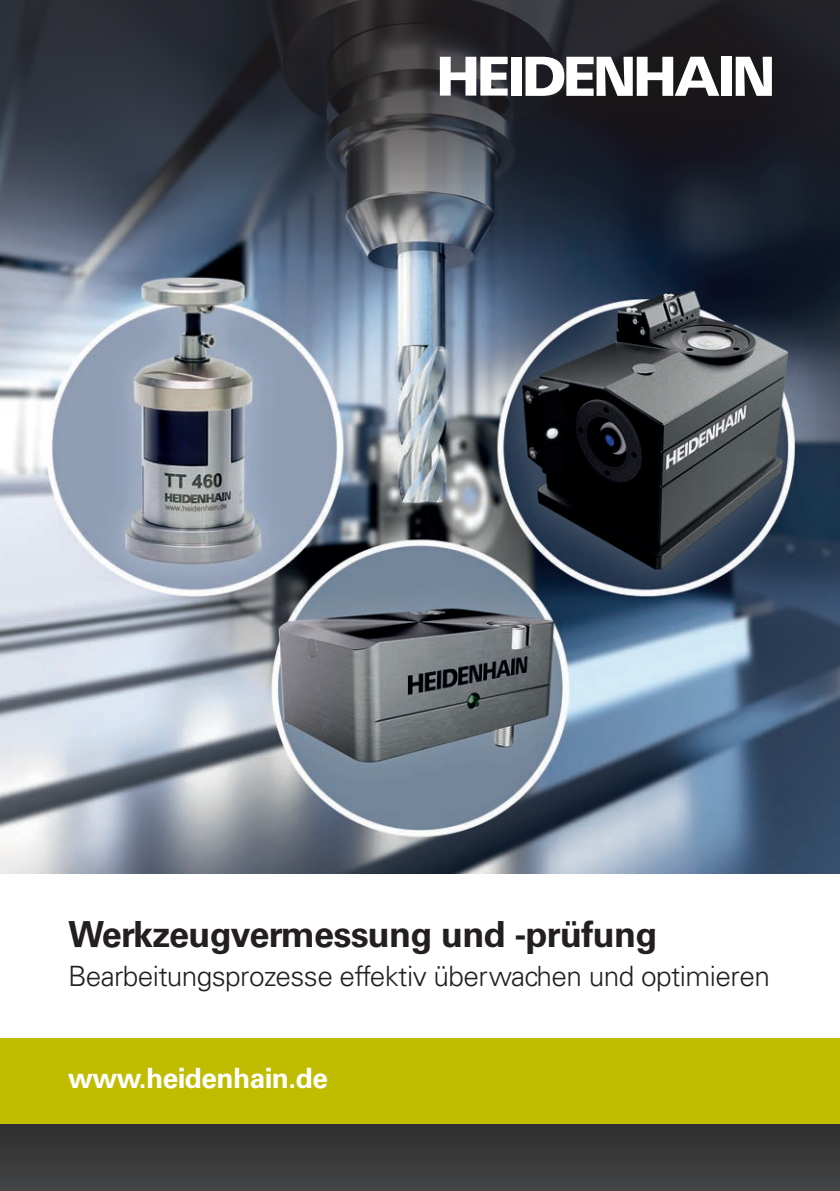
<style>
.page{position:relative;width:840px;height:1191px;background:#fff}
.page>*{position:absolute;margin:0;border:0;box-sizing:border-box;transform-origin:0 0}
.t1{font:700 36px "Univers";letter-spacing:-.02em;color:#231f20}
.t2{font:300 28px "Univers";letter-spacing:-.02em;color:#231f20}
.t3{font:700 28px "Univers";letter-spacing:-.02em;color:#fff}
</style>
<div class="page">
<div style="left:0;top:1015px;width:839px;height:176px;background:#3a393a"></div>
<div style="left:0;top:872px;width:839px;height:184px;background:#fff"></div>
<div style="left:0;top:1038px;width:839px;height:85px;background:#c0bc00"></div>
<img style="left:0;top:258px;width:839px;height:615px">
<svg style="left:0;top:0;width:839px;height:258px;background:#313641"></svg>
<svg style="left:439px;top:40px;width:78px;height:56px"></svg>
<div style="left:510px;top:57px;width:11px;height:39px;background:#fff"></div>
<svg style="left:525px;top:40px;width:204px;height:56px"></svg>
<div style="left:720px;top:57px;width:11px;height:39px;background:#fff"></div>
<svg style="left:735px;top:40px;width:46px;height:56px"></svg>
<p class="t1" style="left:68px;top:913px;width:590px">Werkzeugvermessung und -prüfung</p>
<p class="t2" style="left:68px;top:959px;width:703px">Bearbeitungsprozesse effektiv überwachen und optimieren</p>
<p class="t3" style="left:68px;top:1061px;width:261px">www.heidenhain.de</p>
</div>
